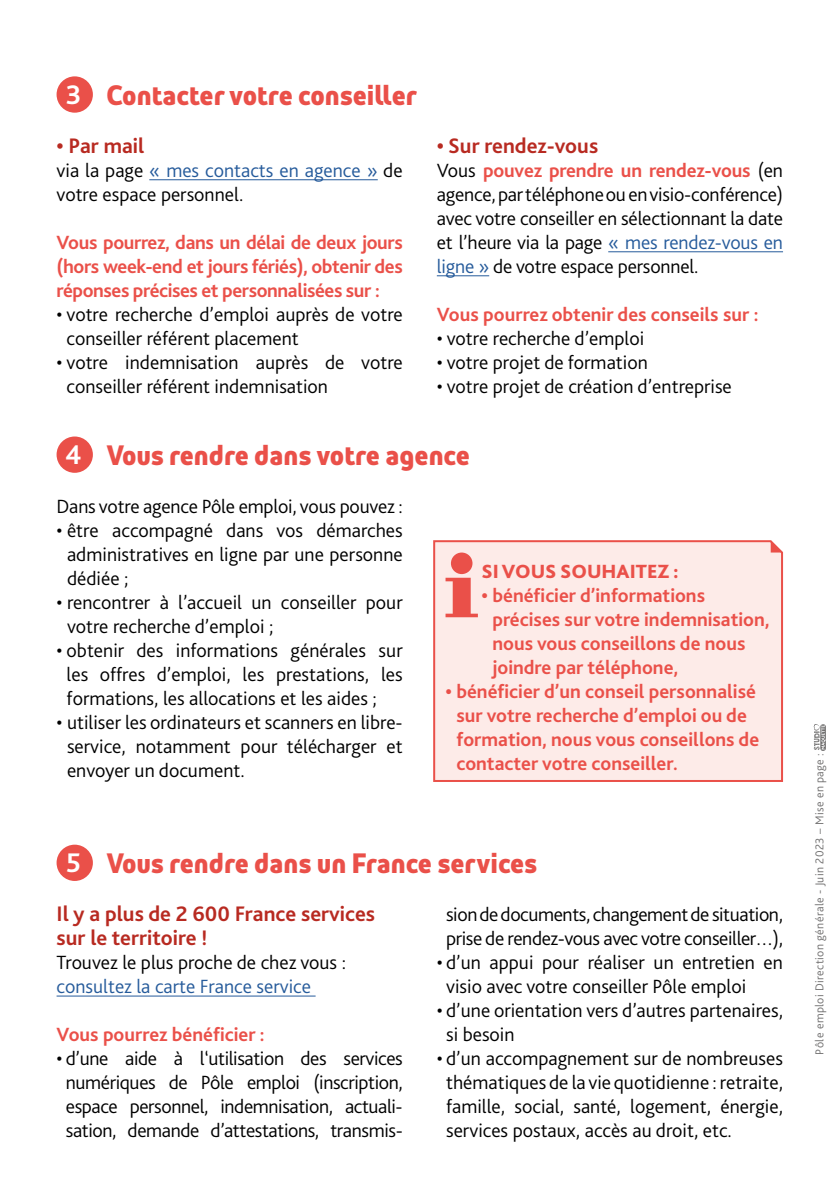
<style>
.page{position:relative;width:840px;height:1191px;background:#fff}
.page>*{position:absolute;margin:0;border:0;box-sizing:border-box;transform-origin:0 0}
.t1{font:700 28px "Pole Emploi Pro";color:#ea5049}
.t2{font:700 22px/24px "Bliss 2";color:#b82a21}
.t3{font:300 20px/24px "Bliss 2";color:#000}
.t4{font:700 20px/24px "Bliss 2";color:#ea5049}
.t5{font:300 20px/24px "Bliss 2";letter-spacing:-.02em;color:#000;text-align:center}
.t6{font:300 20px "Bliss 2";color:#265b9b}
.t7{font:800 20px "Bliss 2";color:#ea5049}
.t8{font:300 12px "Bliss 2";letter-spacing:.03em;color:#706f6f}
.s1{font-family:"Bliss 2";font-size:28.2px;color:#fff}
.s2{color:#265b9b}
.s3{font-weight:700;color:#ea5049}
</style>
<div class="page">
<div style="left:57px;top:76px;width:36px;height:37px;background:#ea5049;border-radius:50%"></div>
<hr style="left:149px;top:179px;width:228px;height:1px;background:#265b9b">
<hr style="left:608px;top:251px;width:174px;height:1px;background:#265b9b">
<hr style="left:436px;top:275px;width:53px;height:1px;background:#265b9b">
<div style="left:57px;top:436px;width:36px;height:37px;background:#ea5049;border-radius:50%"></div>
<div style="left:57px;top:844px;width:36px;height:37px;background:#ea5049;border-radius:50%"></div>
<hr style="left:57px;top:995px;width:258px;height:1px;background:#265b9b">
<div style="left:433px;top:540px;width:350px;height:242px;background:#fdebe8"></div>
<svg style="left:813px;top:724px;width:12px;height:27px"></svg>
<h1 class="t1" style="left:66px;top:84px;width:352px"><span class="s1">3</span> Contacter votre conseiller</h1>
<p class="t2" style="left:57px;top:134px;width:89px">• Par mail</p>
<p class="t3" style="left:57px;top:159px;width:347px">via la page <span class="s2">« mes contacts en agence »</span> de votre espace personnel.</p>
<p class="t4" style="left:57px;top:231px;width:347px;text-align:justify">Vous pourrez, dans un délai de deux jours (hors week-end et jours fériés), obtenir des réponses précises et personnalisées sur :</p>
<p class="t3" style="left:67px;top:303px;width:337px;text-indent:-10px">• votre recherche d’emploi auprès de votre conseiller référent placement</p>
<p class="t3" style="left:67px;top:351px;width:337px;text-indent:-10px">• votre indemnisation auprès de votre conseiller référent indemnisation</p>
<p class="t2" style="left:436px;top:134px;width:163px">• Sur rendez-vous</p>
<p class="t3" style="left:436px;top:159px;width:347px;text-align:justify">Vous <span class="s3">pouvez prendre un rendez-vous</span> (en agence, par téléphone ou en visio-conférence) avec votre conseiller en sélectionnant la date et l’heure via la page <span class="s2">« mes rendez-vous en ligne »</span> de votre espace personnel.</p>
<p class="t4" style="left:436px;top:303px;width:323px">Vous pourrez obtenir des conseils sur :</p>
<p class="t3" style="left:436px;top:327px;width:209px">• votre recherche d’emploi</p>
<p class="t3" style="left:436px;top:351px;width:212px">• votre projet de formation</p>
<p class="t3" style="left:436px;top:375px;width:296px">• votre projet de création d’entreprise</p>
<h1 class="t1" style="left:65px;top:444px;width:406px"><span class="s1">4</span> Vous rendre dans votre agence</h1>
<p class="t3" style="left:57px;top:495px;width:347px">Dans votre agence Pôle emploi, vous pouvez :</p>
<p class="t3" style="left:67px;top:519px;width:337px;text-align:justify;text-indent:-10px">• être accompagné dans vos démarches administratives en ligne par une personne dédiée ;</p>
<p class="t3" style="left:67px;top:591px;width:337px;text-indent:-10px">• rencontrer à l’accueil un conseiller pour votre recherche d’emploi ;</p>
<p class="t3" style="left:67px;top:639px;width:337px;text-align:justify;text-indent:-10px">• obtenir des informations générales sur les offres d’emploi, les prestations, les formations, les allocations et les aides ;</p>
<p class="t3" style="left:67px;top:711px;width:337px;text-align:justify;text-indent:-10px">• utiliser les ordinateurs et scanners en libre&shy;service, notamment pour télécharger et envoyer un document.</p>
<p class="t7" style="left:481px;top:560px;width:198px">SI VOUS SOUHAITEZ :</p>
<p class="t4" style="left:492px;top:583px;width:278px;text-indent:-11px">• bénéficier d’informations précises sur votre indemnisation, nous vous conseillons de nous joindre par téléphone,</p>
<p class="t4" style="left:456px;top:679px;width:304px;text-indent:-11px">• bénéficier d’un conseil personnalisé sur votre recherche d’emploi ou de formation, nous vous conseillons de contacter votre conseiller.</p>
<h1 class="t1" style="left:66px;top:852px;width:472px"><span class="s1">5</span> Vous rendre dans un France services</h1>
<p class="t2" style="left:57px;top:902px;width:320px">Il y a plus de 2 600 France services sur le territoire !</p>
<p class="t3" style="left:57px;top:951px;width:291px">Trouvez le plus proche de chez vous :</p>
<p class="t6" style="left:57px;top:977px;width:256px">consultez la carte France service</p>
<p class="t4" style="left:57px;top:1023px;width:209px">Vous pourrez bénéficier :</p>
<p class="t5" style="left:57px;top:1047px;width:347px">• d’une aide à l‘utilisation des services numériques de Pôle emploi (inscription, espace personnel, indemnisation, actuali&shy;sation, demande d’attestations, transmis-</p>
<p class="t5" style="left:446px;top:903px;width:338px;text-align:left">sion de documents, changement de situation, prise de rendez-vous avec votre conseiller…),</p>
<p class="t3" style="left:446px;top:951px;width:338px;text-indent:-9px">• d’un appui pour réaliser un entretien en visio avec votre conseiller Pôle emploi</p>
<p class="t3" style="left:446px;top:999px;width:338px;text-indent:-9px">• d’une orientation vers d’autres partenaires, si besoin</p>
<p class="t3" style="left:446px;top:1047px;width:338px;text-align:justify;text-indent:-9px">• d’un accompagnement sur de nombreuses thématiques de la vie quotidienne : retraite, famille, social, santé, logement, énergie, services postaux, accès au droit, etc.</p>
<p class="t8" style="left:813px;top:1054px;width:303px;rotate:-90deg">Pôle emploi Direction générale - Juin 2023 – Mise en page :</p>
</div>
